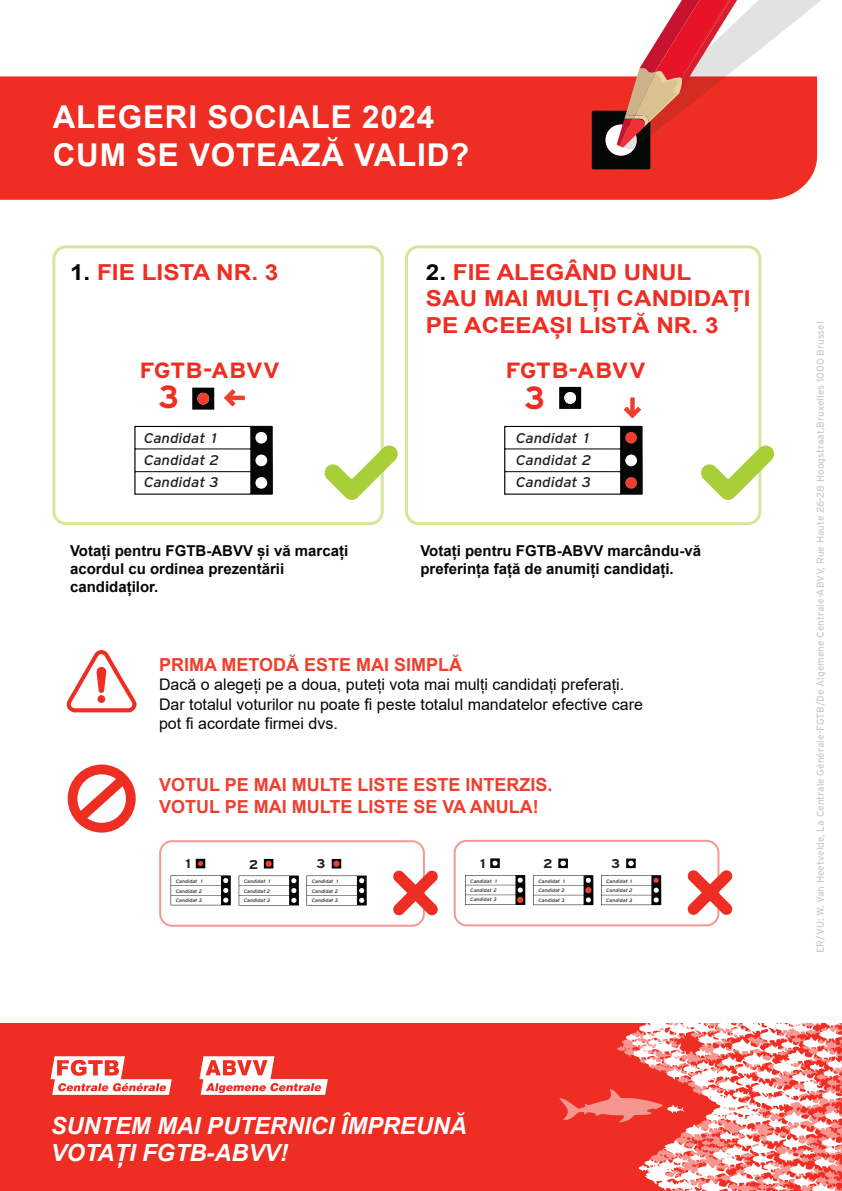
<style>
.page{position:relative;width:842px;height:1191px;background:#fff}
.page>*{position:absolute;margin:0;border:0;box-sizing:border-box;transform-origin:0 0}
.t1{font:700 32px "Interstate";color:#ee2e22}
.t2{font:700 31.4px/37.7px "Arial";letter-spacing:.025em;color:#fff}
.t3{font:italic 700 23.6px/26.7px "Arial";color:#fff}
.t4{font:700 22px/26.4px "Arial";color:#ee2e22;scale:1.1 1}
.t5{font:700 22px "Interstate";letter-spacing:-.02em;color:#ee2e22;scale:1.1 1}
.t6{font:700 18px/21.6px "Arial";color:#ee3f2f}
.t7{font:16px/19.2px "Arial";color:#050707}
.t8{font:700 15px/18px "Arial";color:#050707}
.t9{font:italic 14px/21.9px "Interstate";color:#231f20;scale:1.08 1}
.t10{font:700 12.7px "Interstate";color:#231f20;scale:1.1 1}
.t11{font:10px "Interstate";color:#939598}
.t12{font:italic 4.9px/9.2px "Interstate";color:#231f20;text-align:justify;scale:1.08 1}
.s1{color:#050707}
</style>
<div class="page">
<svg style="left:171px;top:875px;width:60px;height:30px"></svg>
<svg style="left:196px;top:858px;width:9px;height:10px"></svg>
<svg style="left:239px;top:875px;width:60px;height:30px"></svg>
<svg style="left:264px;top:859px;width:9px;height:9px"></svg>
<svg style="left:306px;top:875px;width:61px;height:30px"></svg>
<svg style="left:332px;top:859px;width:9px;height:9px"></svg>
<div style="left:159px;top:840px;width:266px;height:86px;border:2px solid #ee2e22;border-radius:12px"></div>
<svg style="left:393px;top:870px;width:45px;height:46px"></svg>
<svg style="left:490px;top:858px;width:10px;height:10px"></svg>
<svg style="left:558px;top:858px;width:10px;height:10px"></svg>
<svg style="left:601px;top:875px;width:60px;height:30px"></svg>
<svg style="left:626px;top:858px;width:10px;height:10px"></svg>
<svg style="left:465px;top:875px;width:60px;height:30px"></svg>
<svg style="left:533px;top:875px;width:60px;height:30px"></svg>
<div style="left:454px;top:840px;width:265px;height:86px;border:2px solid #ee2e22;border-radius:12px"></div>
<svg style="left:687px;top:869px;width:46px;height:46px"></svg>
<div style="left:0;top:1023px;width:842px;height:168px;background:#ee2e22"></div>
<svg style="left:66px;top:650px;width:71px;height:62px"></svg>
<div style="left:97px;top:695px;width:8px;height:8px;background:#ee2e22;border-radius:50%"></div>
<svg style="left:324px;top:445px;width:74px;height:55px"></svg>
<div style="left:52px;top:245px;width:332px;height:280px;border:3px solid #a8ce38;border-radius:12px"></div>
<svg style="left:701px;top:444px;width:73px;height:57px"></svg>
<div style="left:405px;top:245px;width:356px;height:280px;border:3px solid #a8ce38;border-radius:12px"></div>
<div style="left:0;top:76px;width:815px;height:124px;background:#ee2e22"></div>
<svg style="left:592px;top:0;width:229px;height:169px"></svg>
<svg style="left:134px;top:426px;width:139px;height:69px"></svg>
<svg style="left:192px;top:387px;width:22px;height:23px"></svg>
<svg style="left:224px;top:389px;width:21px;height:17px"></svg>
<div style="left:197px;top:393px;width:12px;height:11px;background:#ee3f2f;border-radius:50%"></div>
<svg style="left:504px;top:426px;width:139px;height:69px"></svg>
<svg style="left:559px;top:387px;width:22px;height:22px"></svg>
<svg style="left:624px;top:397px;width:17px;height:21px"></svg>
<div style="left:564px;top:392px;width:12px;height:12px;background:#fff;border-radius:50%"></div>
<svg style="left:68px;top:764px;width:68px;height:68px"></svg>
<svg style="left:51px;top:1056px;width:121px;height:38px"></svg>
<svg style="left:199px;top:1056px;width:129px;height:38px"></svg>
<svg style="left:559px;top:1023px;width:283px;height:168px"></svg>
<h2 class="t2" style="left:53px;top:99px;width:418px">ALEGERI SOCIALE 2024<br>CUM SE VOTEAZĂ VALID?</h2>
<h3 class="t4" style="left:70px;top:259px;width:191px"><span class="s1">1.</span> FIE LISTA NR. 3</h3>
<h3 class="t4" style="left:426px;top:259px;width:297px"><span class="s1">2.</span> FIE ALEGÂND UNUL<br>SAU MAI MULȚI CANDIDAȚI<br>PE ACEEAȘI LISTĂ NR. 3</h3>
<h3 class="t5" style="left:140px;top:358px;width:129px">FGTB-ABVV</h3>
<h1 class="t1" style="left:158px;top:379px;width:22px">3</h1>
<h3 class="t5" style="left:505px;top:358px;width:129px">FGTB-ABVV</h3>
<h1 class="t1" style="left:524px;top:380px;width:22px">3</h1>
<h3 class="t9" style="left:144px;top:427px;width:71px">Candidat 1<br>Candidat 2<br>Candidat 3</h3>
<h3 class="t9" style="left:516px;top:427px;width:71px">Candidat 1<br>Candidat 2<br>Candidat 3</h3>
<h3 class="t8" style="left:70px;top:542px;width:280px">Votați pentru FGTB-ABVV și vă marcați acordul cu ordinea prezentării candidaților.</h3>
<h3 class="t8" style="left:420px;top:542px;width:282px">Votați pentru FGTB-ABVV marcându-vă preferința față de anumiți candidați.</h3>
<h3 class="t6" style="left:159px;top:654px;width:305px">PRIMA METODĂ ESTE MAI SIMPLĂ</h3>
<h3 class="t7" style="left:159px;top:675px;width:485px">Dacă o alegeți pe a doua, puteți vota mai mulți candidați preferați.<br>Dar totalul voturilor nu poate fi peste totalul mandatelor efective care pot fi acordate firmei dvs.</h3>
<h3 class="t6" style="left:159px;top:774px;width:395px">VOTUL PE MAI MULTE LISTE ESTE INTERZIS.<br>VOTUL PE MAI MULTE LISTE SE VA ANULA!</h3>
<h3 class="t10" style="left:186px;top:856px;width:6px">1</h3>
<h3 class="t10" style="left:249px;top:857px;width:10px">2</h3>
<h3 class="t10" style="left:316px;top:856px;width:10px">3</h3>
<p class="t12" style="left:176px;top:877px;width:26px">Candidat 1<br>Candidat 2<br>Candidat 3</p>
<p class="t12" style="left:244px;top:877px;width:26px">Candidat 1<br>Candidat 2<br>Candidat 3</p>
<p class="t12" style="left:312px;top:877px;width:26px">Candidat 1<br>Candidat 2<br>Candidat 3</p>
<h3 class="t10" style="left:480px;top:856px;width:6px">1</h3>
<h3 class="t10" style="left:543px;top:856px;width:10px">2</h3>
<h3 class="t10" style="left:611px;top:856px;width:10px">3</h3>
<p class="t12" style="left:470px;top:876px;width:26px">Candidat 1<br>Candidat 2<br>Candidat 3</p>
<p class="t12" style="left:538px;top:876px;width:26px">Candidat 1<br>Candidat 2<br>Candidat 3</p>
<p class="t12" style="left:606px;top:876px;width:26px;text-align:left">Candidat 1<br>Candidat 2<br>Candidat 3</p>
<h3 class="t3" style="left:51px;top:1113px;width:418px">SUNTEM MAI PUTERNICI ÎMPREUNĂ<br>VOTAȚI FGTB-ABVV!</h3>
<h3 class="t11" style="left:815px;top:952px;width:633px;rotate:-90deg">ER/VU: W. Van Heetvelde, La Centrale Générale-FGTB/De Algemene Centrale-ABVV, Rue Haute 26-28 Hoogstraat,Bruxelles 1000 Brussel</h3>
</div>
